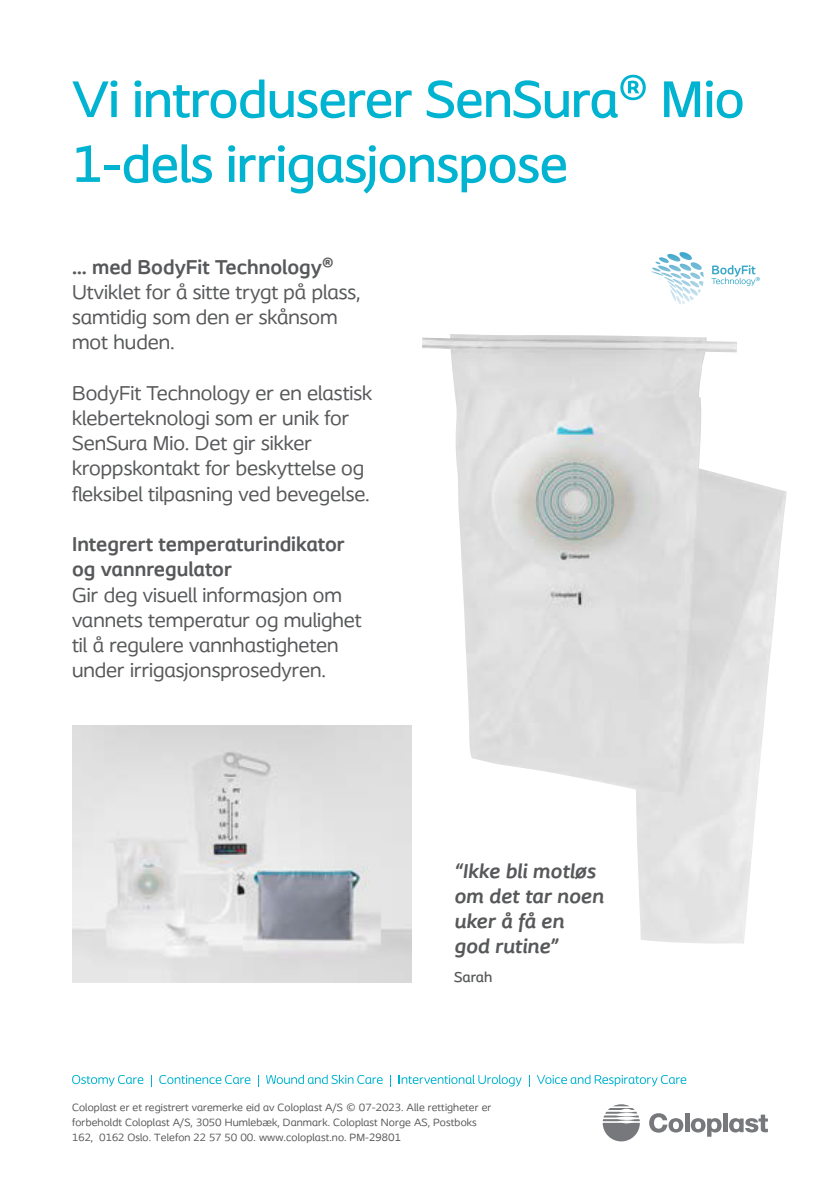
<style>
.page{position:relative;width:840px;height:1191px;background:#fff}
.page>*{position:absolute;margin:0;border:0;box-sizing:border-box;transform-origin:0 0}
.t1{font:500 54px/64.8px "Coloplast";letter-spacing:-.01em;color:#00b3d0}
.t2{font:21px/25.2px "Coloplast";color:#57585a}
.t3{font:700 21px/25.2px "Coloplast";color:#57585a}
.t4{font:italic 700 21px/25.2px "Coloplast";color:#57585a}
.t5{font:500 15px "Coloplast";color:#57585a}
.t6{font:11px/15px "Coloplast";letter-spacing:.01em;color:#57585a}
</style>
<div class="page">
<img style="left:679px;top:252px;width:13px;height:5px">
<img style="left:667px;top:254px;width:13px;height:3px">
<svg style="left:651px;top:257px;width:52px;height:47px"></svg>
<svg style="left:711px;top:265px;width:48px;height:21px"></svg>
<img style="left:422px;top:334px;width:364px;height:609px">
<img style="left:72px;top:725px;width:339px;height:257px">
<svg style="left:72px;top:1075px;width:71px;height:11px"></svg>
<svg style="left:159px;top:1075px;width:91px;height:9px"></svg>
<svg style="left:266px;top:1074px;width:116px;height:10px"></svg>
<svg style="left:399px;top:1074px;width:122px;height:12px"></svg>
<svg style="left:536px;top:1074px;width:150px;height:12px"></svg>
<svg style="left:649px;top:1113px;width:34px;height:19px"></svg>
<svg style="left:685px;top:1113px;width:3px;height:19px"></svg>
<div style="left:722px;top:1113px;width:5px;height:19px;background:#76787b"></div>
<svg style="left:690px;top:1118px;width:31px;height:18px"></svg>
<svg style="left:729px;top:1114px;width:38px;height:18px"></svg>
<svg style="left:602px;top:1104px;width:37px;height:37px"></svg>
<h1 class="t1" style="left:72px;top:66px;width:673px">Vi introduserer SenSura® Mio<br>1-dels irrigasjonspose</h1>
<p class="t3" style="left:72px;top:254px;width:263px">… med BodyFit Technology®</p>
<p class="t2" style="left:72px;top:279px;width:290px">Utviklet for å sitte trygt på plass, samtidig som den er skånsom mot huden.</p>
<p class="t2" style="left:72px;top:380px;width:302px">BodyFit Technology er en elastisk kleberteknologi som er unik for SenSura Mio. Det gir sikker kroppskontakt for beskyttelse og fleksibel tilpasning ved bevegelse.</p>
<p class="t3" style="left:72px;top:531px;width:274px">Integrert temperaturindikator og vannregulator</p>
<p class="t2" style="left:72px;top:582px;width:291px">Gir deg visuell informasjon om vannets temperatur og mulighet til å regulere vannhastigheten under irrigasjonsprosedyren.</p>
<p class="t4" style="left:454px;top:857px;width:151px">“Ikke bli motløs om det tar noen uker å få en god rutine”</p>
<p class="t5" style="left:454px;top:967px;width:40px">Sarah</p>
<p class="t6" style="left:72px;top:1100px;width:420px">Coloplast er et registrert varemerke eid av Coloplast A/S © 07-2023. Alle rettigheter er forbeholdt Coloplast A/S, 3050 Humlebæk, Danmark. Coloplast Norge AS, Postboks<br>162, 0162 Oslo. Telefon 22 57 50 00. www.coloplast.no. PM-29801</p>
</div>
